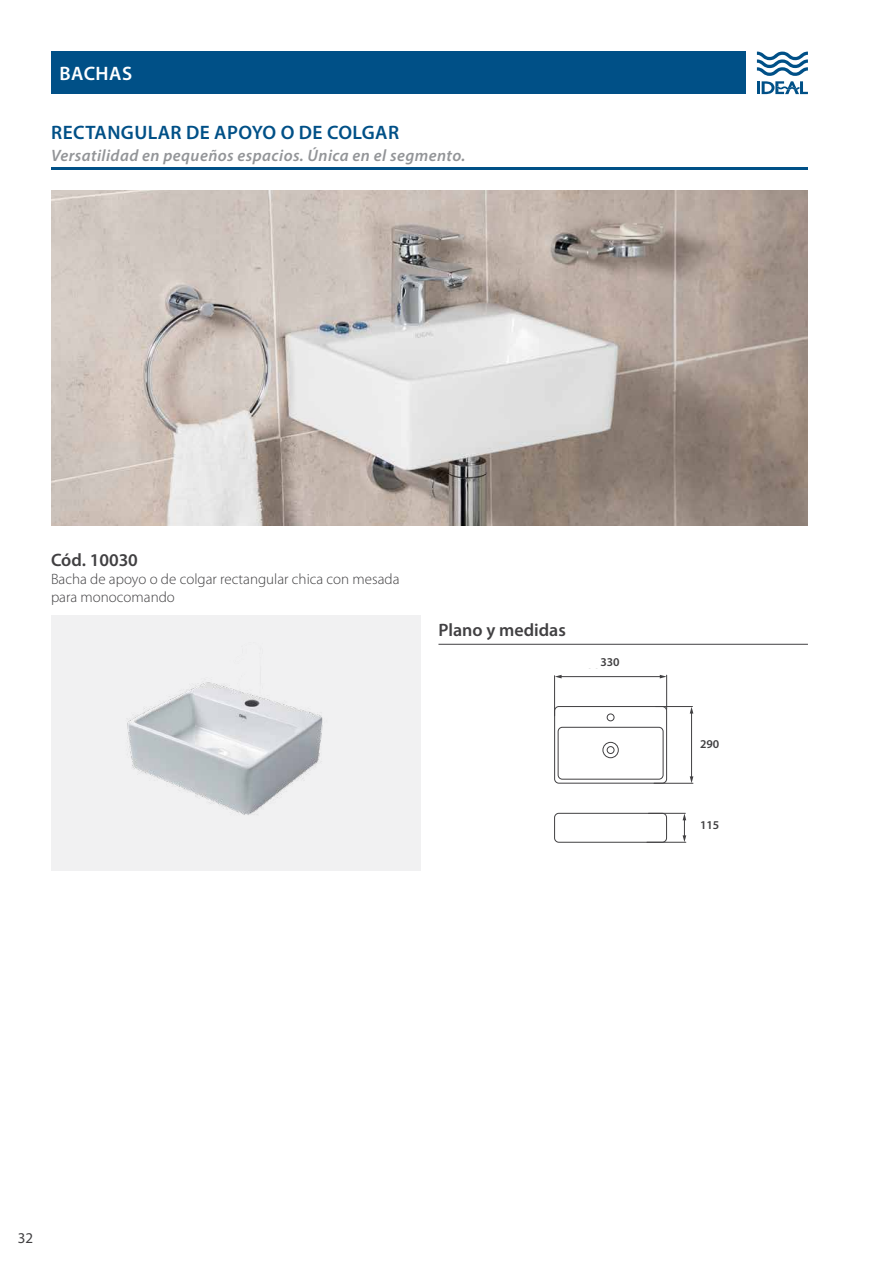
<style>
.page{position:relative;width:893px;height:1263px;background:#fff}
.page>*{position:absolute;margin:0;border:0;box-sizing:border-box;transform-origin:0 0}
.t1{font:600 19.5px "Myriad Pro";letter-spacing:.02em;color:#005087}
.t2{font:600 19.5px "Myriad Pro";letter-spacing:.025em;color:#fff}
.t3{font:600 18px "Myriad Pro";color:#414042}
.t4{font:italic 600 16.5px "Myriad Pro";letter-spacing:.025em;color:#939598}
.t5{font:300 15px/18px "Myriad Pro";color:#414042}
.t6{font:15px "Myriad Pro";color:#414042}
.t7{font:600 12px "Myriad Pro";color:#414042}
</style>
<div class="page">
<div style="left:51px;top:52px;width:695px;height:42px;background:#005087"></div>
<svg style="left:757px;top:52px;width:51px;height:42px"></svg>
<hr style="left:51px;top:167px;width:757px;height:2px;background:#005087">
<img style="left:51px;top:190px;width:757px;height:335px">
<div style="left:51px;top:616px;width:369px;height:255px;background:#f1f1f2"></div>
<img style="left:127px;top:682px;width:196px;height:133px">
<hr style="left:438px;top:644px;width:370px;height:1px;background:#414042">
<hr style="left:691px;top:712px;width:1px;height:66px;background:#414042">
<svg style="left:690px;top:707px;width:3px;height:6px"></svg>
<svg style="left:690px;top:776px;width:3px;height:7px"></svg>
<hr style="left:656px;top:706px;width:36px;height:1px;background:#414042">
<hr style="left:654px;top:783px;width:39px;height:1px;background:#414042">
<svg style="left:683px;top:813px;width:3px;height:29px"></svg>
<hr style="left:648px;top:813px;width:37px;height:1px;background:#414042">
<hr style="left:647px;top:842px;width:39px;height:1px;background:#414042">
<hr style="left:560px;top:676px;width:101px;height:1px;background:#414042">
<svg style="left:555px;top:675px;width:7px;height:3px"></svg>
<svg style="left:660px;top:675px;width:6px;height:3px"></svg>
<hr style="left:554px;top:676px;width:1px;height:40px;background:#414042">
<hr style="left:666px;top:675px;width:1px;height:34px;background:#414042">
<div style="left:554px;top:706px;width:113px;height:77px;border:1px solid #414042;border-radius:4px"></div>
<div style="left:554px;top:813px;width:113px;height:30px;border:1px solid #414042;border-radius:4px"></div>
<div style="left:558px;top:727px;width:105px;height:52px;border:1px solid #414042;border-radius:4px"></div>
<div style="left:607px;top:746px;width:7px;height:8px;border:1px solid #414042;border-radius:50%"></div>
<div style="left:607px;top:713px;width:7px;height:8px;border:1px solid #414042;border-radius:50%"></div>
<div style="left:603px;top:742px;width:16px;height:16px;border:1px solid #414042;border-radius:50%"></div>
<h1 class="t2" style="left:60px;top:61px;width:74px">BACHAS</h1>
<h1 class="t1" style="left:51px;top:120px;width:349px">RECTANGULAR DE APOYO O DE COLGAR</h1>
<p class="t4" style="left:51px;top:145px;width:416px">Versatilidad en pequeños espacios. Única en el segmento.</p>
<p class="t3" style="left:51px;top:548px;width:88px">Cód. 10030</p>
<p class="t5" style="left:51px;top:570px;width:350px">Bacha de apoyo o de colgar rectangular chica con mesada para monocomando</p>
<p class="t3" style="left:438px;top:619px;width:129px">Plano y medidas</p>
<p class="t7" style="left:600px;top:654px;width:21px">330</p>
<p class="t7" style="left:700px;top:737px;width:21px">290</p>
<p class="t7" style="left:700px;top:818px;width:21px">115</p>
<p class="t6" style="left:18px;top:1229px;width:17px">32</p>
</div>
